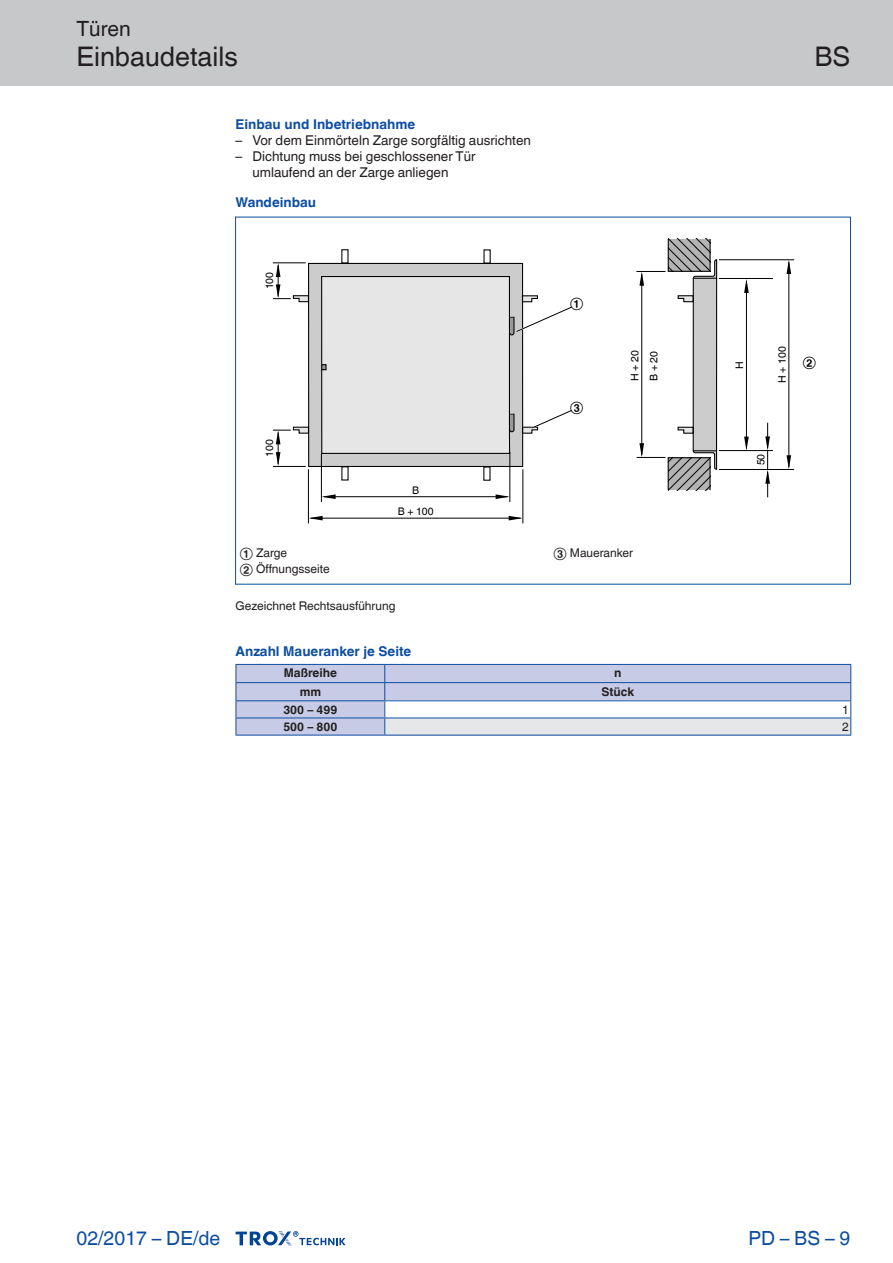
<style>
.page{position:relative;width:893px;height:1263px;background:#fff}
.page>*{position:absolute;margin:0;border:0;box-sizing:border-box;transform-origin:0 0}
.Navigation_2{font:27px "TROX Helvetica";color:#231f20}
.Navigation_3{font:27px "TROX Helvetica";color:#231f20}
.Navigation_1{font:21px "TROX Helvetica";color:#231f20}
.country{font:19.5px "TROX Helvetica";color:#0d4da1}
.pagina_li-re{font:19.5px "TROX Helvetica";color:#0d4da1}
.descr_txt_section_li{font:13.5px/16.2px "TROX Helvetica";color:#231f20}
.descr_txt_section_ti{font:700 13.5px "TROX Helvetica";color:#0d4da1}
.table_title{font:700 13.5px "TROX Helvetica";color:#0d4da1}
.Standard_oben_links{font:700 13.5px "TROX Helvetica";color:#0d4da1}
._30_graphic_index{font:12px "TROX Helvetica";color:#231f20}
._30_graphic_footer{font:12px "TROX Helvetica";color:#231f20}
.table_head_h-centr_v{font:700 12px "TROX Helvetica";color:#231f20}
.table_copy_h-cent_v{font:700 12px "TROX Helvetica";color:#231f20}
.Update_OIDs{font:12px "TROX Helvetica";color:#000}
.table_copy_right_v-c{font:12px "TROX Helvetica";color:#231f20}
.Update_OIDs-2{font:10.5px/21.5px "TROX Helvetica";color:#000;text-align:center}
</style>
<div class="page">
<div style="left:0;top:0;width:893px;height:85px;background:#c7c8ca"></div>
<svg style="left:236px;top:1231px;width:110px;height:15px"></svg>
<hr style="left:236px;top:735px;width:149px;height:1px;background:#0d4da1">
<hr style="left:385px;top:735px;width:466px;height:1px;background:#0d4da1">
<svg style="left:236px;top:664px;width:615px;height:71px"></svg>
<svg style="left:670px;top:240px;width:39px;height:30px"></svg>
<svg style="left:670px;top:459px;width:39px;height:30px"></svg>
<div style="left:309px;top:263px;width:214px;height:203px;background:#ccc"></div>
<div style="left:668px;top:238px;width:43px;height:34px;border:1px solid #000"></div>
<svg style="left:677px;top:259px;width:41px;height:211px"></svg>
<div style="left:668px;top:457px;width:43px;height:34px;border:1px solid #000"></div>
<div style="left:308px;top:263px;width:215px;height:204px;border:1px solid #000"></div>
<div style="left:341px;top:466px;width:8px;height:14px;border:1px solid #000"></div>
<hr style="left:273px;top:263px;width:33px;height:1px;background:#000">
<hr style="left:278px;top:265px;width:1px;height:31px;background:#000">
<svg style="left:273px;top:284px;width:36px;height:19px"></svg>
<svg style="left:276px;top:263px;width:4px;height:14px"></svg>
<hr style="left:278px;top:432px;width:1px;height:32px;background:#000">
<svg style="left:276px;top:452px;width:4px;height:14px"></svg>
<svg style="left:273px;top:426px;width:37px;height:18px"></svg>
<hr style="left:273px;top:466px;width:33px;height:1px;background:#000">
<hr style="left:641px;top:274px;width:1px;height:181px;background:#000">
<svg style="left:637px;top:443px;width:28px;height:15px"></svg>
<svg style="left:636px;top:271px;width:29px;height:15px"></svg>
<hr style="left:324px;top:496px;width:184px;height:1px;background:#000">
<svg style="left:322px;top:494px;width:14px;height:5px"></svg>
<svg style="left:496px;top:494px;width:14px;height:5px"></svg>
<hr style="left:321px;top:453px;width:1px;height:49px;background:#000">
<hr style="left:510px;top:452px;width:1px;height:50px;background:#000">
<hr style="left:311px;top:518px;width:210px;height:1px;background:#000">
<svg style="left:309px;top:516px;width:14px;height:4px"></svg>
<svg style="left:509px;top:516px;width:14px;height:4px"></svg>
<hr style="left:308px;top:469px;width:1px;height:54px;background:#000">
<hr style="left:523px;top:469px;width:1px;height:54px;background:#000">
<hr style="left:746px;top:281px;width:1px;height:167px;background:#000">
<svg style="left:744px;top:437px;width:5px;height:13px"></svg>
<svg style="left:744px;top:279px;width:5px;height:14px"></svg>
<hr style="left:719px;top:450px;width:54px;height:1px;background:#000">
<hr style="left:719px;top:278px;width:54px;height:1px;background:#000">
<hr style="left:789px;top:262px;width:1px;height:205px;background:#000">
<svg style="left:786px;top:455px;width:5px;height:14px"></svg>
<svg style="left:786px;top:260px;width:5px;height:14px"></svg>
<hr style="left:719px;top:469px;width:75px;height:1px;background:#000">
<svg style="left:765px;top:423px;width:5px;height:74px"></svg>
<hr style="left:719px;top:259px;width:75px;height:1px;background:#000">
<svg style="left:321px;top:275px;width:251px;height:179px"></svg>
<hr style="left:235px;top:217px;width:1px;height:367px;background:#0d4da1">
<hr style="left:850px;top:217px;width:1px;height:367px;background:#0d4da1">
<hr style="left:235px;top:217px;width:615px;height:1px;background:#0d4da1">
<hr style="left:235px;top:584px;width:615px;height:1px;background:#0d4da1">
<p class="Navigation_1" style="left:77px;top:17px;width:56px">Türen</p>
<p class="Navigation_2" style="left:77px;top:41px;width:163px">Einbaudetails</p>
<p class="descr_txt_section_ti" style="left:236px;top:116px;width:181px">Einbau und Inbetriebnahme</p>
<p class="descr_txt_section_li" style="left:236px;top:132px;width:297px">– Vor dem Einmörteln Zarge sorgfältig ausrichten</p>
<p class="descr_txt_section_li" style="left:253px;top:148px;width:224px;text-indent:-17px">– Dichtung muss bei geschlossener Tür umlaufend an der Zarge anliegen</p>
<p class="Standard_oben_links" style="left:236px;top:195px;width:82px">Wandeinbau</p>
<p class="Navigation_3" style="left:814px;top:41px;width:38px">BS</p>
<p class="Update_OIDs-2" style="left:259px;top:289px;width:19px;rotate:-90deg">100</p>
<p class="Update_OIDs-2" style="left:259px;top:457px;width:19px;rotate:-90deg">100</p>
<p class="_30_graphic_index" style="left:240px;top:546px;width:49px">① Zarge</p>
<p class="_30_graphic_index" style="left:240px;top:561px;width:91px">② Öffnungsseite</p>
<p class="Update_OIDs-2" style="left:398px;top:479px;width:37px">B<br>B + 100</p>
<p class="_30_graphic_footer" style="left:236px;top:599px;width:161px">Gezeichnet Rechtsausführung</p>
<p class="Update_OIDs" style="left:570px;top:296px;width:15px">①</p>
<p class="Update_OIDs" style="left:570px;top:399px;width:15px">③</p>
<p class="Update_OIDs-2" style="left:624px;top:381px;width:32px;rotate:-90deg">H + 20</p>
<p class="Update_OIDs-2" style="left:771px;top:383px;width:38px;rotate:-90deg">H + 100</p>
<p class="Update_OIDs-2" style="left:643px;top:381px;width:31px;rotate:-90deg">B + 20</p>
<p class="Update_OIDs" style="left:803px;top:355px;width:15px">②</p>
<p class="Update_OIDs-2" style="left:729px;top:369px;width:9px;rotate:-90deg">H</p>
<p class="Update_OIDs-2" style="left:750px;top:465px;width:13px;rotate:-90deg">50</p>
<p class="_30_graphic_index" style="left:554px;top:546px;width:81px">③ Maueranker</p>
<p class="table_title" style="left:236px;top:644px;width:177px">Anzahl Maueranker je Seite</p>
<p class="table_head_h-centr_v" style="left:284px;top:666px;width:55px">Maßreihe</p>
<p class="table_head_h-centr_v" style="left:614px;top:666px;width:9px">n</p>
<p class="table_head_h-centr_v" style="left:300px;top:684px;width:23px">mm</p>
<p class="table_head_h-centr_v" style="left:601px;top:684px;width:34px">Stück</p>
<p class="table_copy_h-cent_v" style="left:283px;top:702px;width:55px">300 – 499</p>
<p class="table_copy_right_v-c" style="left:842px;top:702px;width:8px">1</p>
<p class="table_copy_h-cent_v" style="left:283px;top:720px;width:55px">500 – 800</p>
<p class="table_copy_right_v-c" style="left:842px;top:720px;width:8px">2</p>
<p class="country" style="left:77px;top:1227px;width:145px">02/2017 – DE/de</p>
<p class="pagina_li-re" style="left:748px;top:1227px;width:104px">PD – BS – 9</p>
</div>
